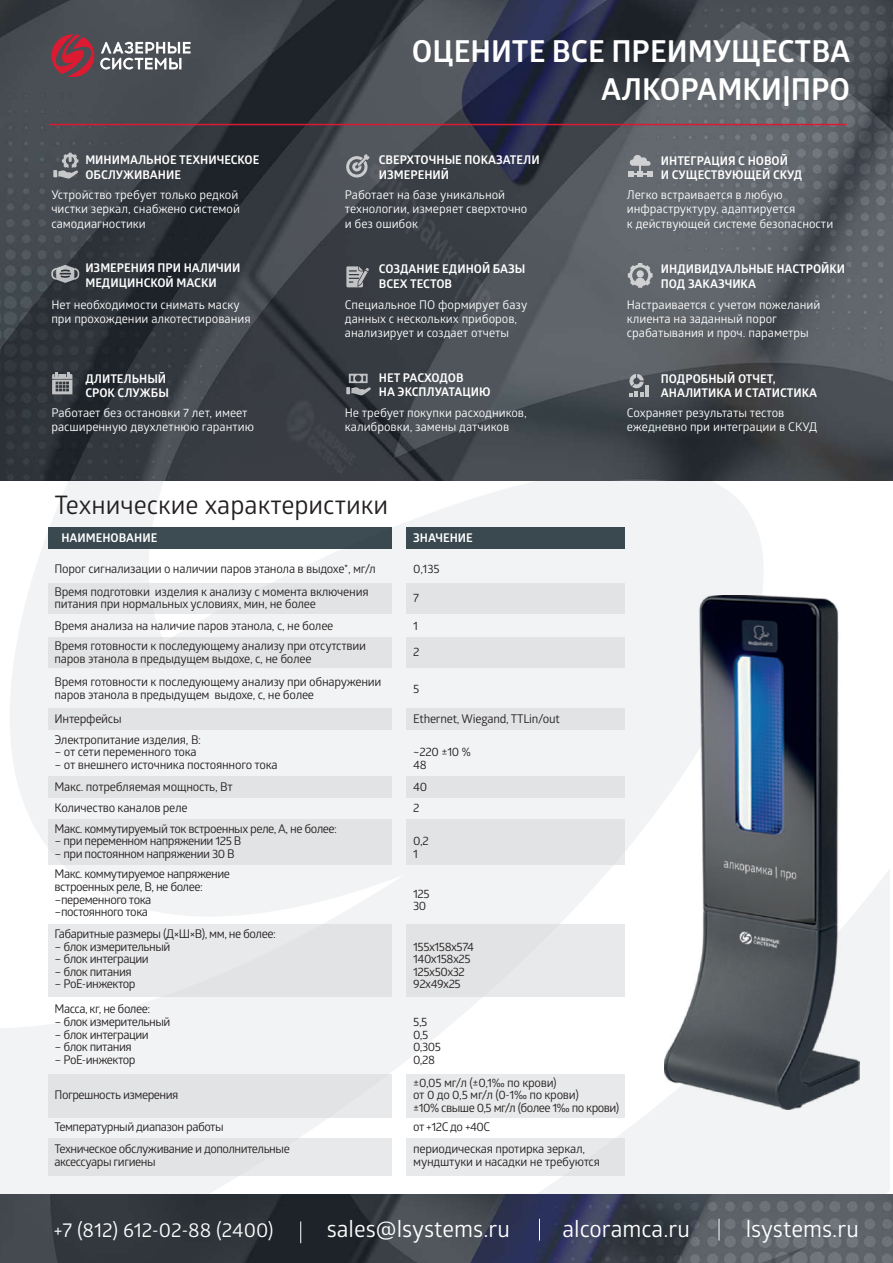
<style>
.page{position:relative;width:893px;height:1263px;background:#fff}
.page>*{position:absolute;margin:0;border:0;box-sizing:border-box;transform-origin:0 0}
.t1{font:700 30.3px/37.7px "Glober";color:#fff;text-align:right}
.t2{font:25.5px "Glober";color:#231f20}
.t3{font:22.8px "Glober";color:#fff}
.t4{font:19.95px "Glober";color:#fff}
.t5{font:12px/12.6px "Glober";letter-spacing:-.035em;color:#231f20}
.t6{font:12px/14.2px "Glober";color:#fff}
.t7{font:700 12px/14.2px "Glober";color:#fff}
</style>
<div class="page">
<svg style="left:0;top:480px;width:191px;height:714px;fill:#f2f3f4"></svg>
<svg style="left:819px;top:480px;width:71px;height:714px"></svg>
<div style="left:191px;top:470px;width:628px;height:793px;background:linear-gradient(to right,#f4f5f6,#f5f5f6)"></div>
<img style="left:0;top:0;width:893px;height:480px">
<svg style="left:100px;top:42px;width:91px;height:28px"></svg>
<svg style="left:52px;top:34px;width:42px;height:43px;background:#923443"></svg>
<hr style="left:49px;top:124px;width:798px;height:1px;background:#dc1a32">
<svg style="left:53px;top:153px;width:25px;height:26px"></svg>
<svg style="left:346px;top:154px;width:24px;height:24px"></svg>
<svg style="left:346px;top:374px;width:25px;height:22px"></svg>
<svg style="left:628px;top:155px;width:24px;height:21px"></svg>
<svg style="left:51px;top:265px;width:28px;height:18px"></svg>
<svg style="left:346px;top:266px;width:23px;height:21px"></svg>
<svg style="left:628px;top:263px;width:25px;height:25px"></svg>
<svg style="left:637px;top:270px;width:7px;height:8px"></svg>
<svg style="left:52px;top:372px;width:20px;height:22px"></svg>
<hr style="left:645px;top:385px;width:4px;height:11px;background:#c7c9cb">
<svg style="left:629px;top:374px;width:15px;height:22px"></svg>
<div style="left:48px;top:528px;width:344px;height:21px;background:#3d4b52"></div>
<div style="left:406px;top:528px;width:218px;height:21px;background:#3a4950"></div>
<div style="left:48px;top:584px;width:344px;height:30px;background:#e2e3e4"></div>
<div style="left:406px;top:584px;width:218px;height:30px;background:#e2e3e4"></div>
<div style="left:48px;top:638px;width:344px;height:30px;background:#e2e3e4"></div>
<div style="left:406px;top:638px;width:218px;height:30px;background:#e2e3e4"></div>
<div style="left:48px;top:708px;width:344px;height:21px;background:#e2e3e4"></div>
<div style="left:406px;top:708px;width:218px;height:21px;background:#e2e3e4"></div>
<div style="left:48px;top:776px;width:344px;height:22px;background:#e2e3e4"></div>
<div style="left:406px;top:776px;width:218px;height:22px;background:#e2e3e4"></div>
<div style="left:48px;top:819px;width:344px;height:45px;background:#e2e3e4"></div>
<div style="left:406px;top:819px;width:218px;height:45px;background:#e2e3e4"></div>
<div style="left:48px;top:924px;width:344px;height:72px;background:#e8e9ea"></div>
<div style="left:406px;top:924px;width:218px;height:72px;background:#e2e3e4"></div>
<div style="left:48px;top:1074px;width:344px;height:44px;background:#e2e3e4"></div>
<div style="left:406px;top:1074px;width:218px;height:44px;background:#e8e9ea"></div>
<div style="left:48px;top:1139px;width:344px;height:37px;background:#e2e3e4"></div>
<div style="left:406px;top:1139px;width:218px;height:37px;background:#e8e9ea"></div>
<img style="left:0;top:1194px;width:893px;height:69px">
<img style="left:664px;top:595px;width:196px;height:515px">
<svg style="left:300px;top:1221px;width:1px;height:22px"></svg>
<svg style="left:539px;top:1219px;width:1px;height:21px"></svg>
<svg style="left:719px;top:1219px;width:1px;height:21px"></svg>
<p class="t7" style="left:85px;top:153px;width:176px">МИНИМАЛЬНОЕ ТЕХНИЧЕСКОЕ<br>ОБСЛУЖИВАНИЕ</p>
<p class="t6" style="left:51px;top:187px;width:190px">Устройство требует только редкой чистки зеркал, снабжено системой самодиагностики</p>
<p class="t7" style="left:85px;top:261px;width:157px">ИЗМЕРЕНИЯ ПРИ НАЛИЧИИ<br>МЕДИЦИНСКОЙ МАСКИ</p>
<p class="t6" style="left:51px;top:297px;width:201px">Нет необходимости снимать маску при прохождении алкотестирования</p>
<p class="t7" style="left:85px;top:371px;width:85px">ДЛИТЕЛЬНЫЙ<br>СРОК СЛУЖБЫ</p>
<p class="t6" style="left:51px;top:405px;width:204px">Работает без остановки 7 лет, имеет расширенную двухлетнюю гарантию</p>
<h1 class="t1" style="left:412px;top:32px;width:440px">ОЦЕНИТЕ ВСЕ ПРЕИМУЩЕСТВА<br>АЛКОРАМКИ|ПРО</h1>
<p class="t7" style="left:379px;top:153px;width:162px">СВЕРХТОЧНЫЕ ПОКАЗАТЕЛИ<br>ИЗМЕРЕНИЙ</p>
<p class="t6" style="left:345px;top:187px;width:184px">Работает на базе уникальной технологии, измеряет сверхточно и без ошибок</p>
<p class="t7" style="left:379px;top:262px;width:148px">СОЗДАНИЕ ЕДИНОЙ БАЗЫ<br>ВСЕХ ТЕСТОВ</p>
<p class="t6" style="left:345px;top:297px;width:184px">Специальное ПО формирует базу данных с нескольких приборов, анализирует и создает отчеты</p>
<p class="t7" style="left:379px;top:370px;width:113px">НЕТ РАСХОДОВ<br>НА ЭКСПЛУАТАЦИЮ</p>
<p class="t6" style="left:345px;top:405px;width:183px">Не требует покупки расходников, калибровки, замены датчиков</p>
<p class="t7" style="left:661px;top:153px;width:143px">ИНТЕГРАЦИЯ С НОВОЙ<br>И СУЩЕСТВУЮЩЕЙ СКУД</p>
<p class="t6" style="left:627px;top:187px;width:208px">Легко встраивается в любую инфраструктуру, адаптируется<br>к действующей системе безопасности</p>
<p class="t7" style="left:661px;top:262px;width:186px">ИНДИВИДУАЛЬНЫЕ НАСТРОЙКИ<br>ПОД ЗАКАЗЧИКА</p>
<p class="t6" style="left:627px;top:297px;width:195px">Настраивается с учетом пожеланий клиента на заданный порог срабатывания и проч. параметры</p>
<p class="t7" style="left:661px;top:371px;width:158px">ПОДРОБНЫЙ ОТЧЕТ,<br>АНАЛИТИКА И СТАТИСТИКА</p>
<p class="t6" style="left:627px;top:405px;width:192px">Сохраняет результаты тестов ежедневно при интеграции в СКУД</p>
<h2 class="t2" style="left:55px;top:487px;width:335px">Технические характеристики</h2>
<p class="t7" style="left:61px;top:531px;width:97px">НАИМЕНОВАНИЕ</p>
<p class="t7" style="left:413px;top:531px;width:61px">ЗНАЧЕНИЕ</p>
<p class="t5" style="left:55px;top:562px;width:323px">Порог сигнализации о наличии паров этанола в выдохе*, мг/л</p>
<p class="t5" style="left:413px;top:562px;width:28px">0,135</p>
<p class="t5" style="left:55px;top:584px;width:316px">Время подготовки изделия к анализу с момента включения питания при нормальных условиях, мин, не более</p>
<p class="t5" style="left:413px;top:591px;width:7px">7</p>
<p class="t5" style="left:55px;top:615px;width:313px;line-height:20.4px">Время анализа на наличие паров этанола, с, не более<br>Время готовности к последующему анализу при отсутствии</p>
<p class="t5" style="left:55px;top:646px;width:328px;line-height:23.7px">паров этанола в предыдущем выдохе, с, не более<br>Время готовности к последующему анализу при обнаружении</p>
<p class="t5" style="left:55px;top:688px;width:261px">паров этанола в предыдущем выдохе, с, не более</p>
<p class="t5" style="left:55px;top:732px;width:148px">Электропитание изделия, В:</p>
<p class="t5" style="left:55px;top:745px;width:144px">– от сети переменного тока</p>
<p class="t5" style="left:55px;top:753px;width:225px;line-height:22.6px">– от внешнего источника постоянного тока<br>Макс. потребляемая мощность, Вт</p>
<p class="t5" style="left:55px;top:796px;width:284px;line-height:21.1px">Количество каналов реле<br>Макс. коммутируемый ток встроенных реле, А, не более:</p>
<p class="t5" style="left:55px;top:834px;width:188px">– при переменном напряжении 125 В</p>
<p class="t5" style="left:55px;top:843px;width:182px;line-height:20.5px">– при постоянном напряжении 30 В<br>Макс. коммутируемое напряжение</p>
<p class="t5" style="left:55px;top:880px;width:150px">встроенных реле, В, не более: –переменного тока –постоянного тока</p>
<p class="t5" style="left:55px;top:927px;width:223px">Габаритные размеры (Д×Ш×В), мм, не более:</p>
<p class="t5" style="left:55px;top:939px;width:117px">– блок измерительный</p>
<p class="t5" style="left:55px;top:952px;width:96px">– блок интеграции</p>
<p class="t5" style="left:55px;top:965px;width:79px">– блок питания</p>
<p class="t5" style="left:55px;top:971px;width:97px;line-height:24.9px">– PoE-инжектор<br>Масса, кг, не более:</p>
<p class="t5" style="left:55px;top:1015px;width:117px">– блок измерительный</p>
<p class="t5" style="left:55px;top:1027px;width:96px">– блок интеграции</p>
<p class="t5" style="left:55px;top:1040px;width:79px">– блок питания</p>
<p class="t5" style="left:55px;top:1052px;width:82px">– PoE-инжектор</p>
<p class="t5" style="left:55px;top:1088px;width:125px">Погрешность измерения</p>
<p class="t5" style="left:55px;top:1115px;width:237px;line-height:22.4px">Температурный диапазон работы<br>Техническое обслуживание и дополнительные</p>
<p class="t5" style="left:55px;top:1155px;width:103px">аксессуары гигиены</p>
<p class="t5" style="left:55px;top:712px;width:69px">Интерфейсы</p>
<p class="t5" style="left:413px;top:618px;width:6px">1</p>
<p class="t5" style="left:413px;top:645px;width:8px">2</p>
<p class="t5" style="left:413px;top:681px;width:8px">5</p>
<p class="t5" style="left:413px;top:712px;width:148px">Ethernet, Wiegand, TTLin/out</p>
<p class="t5" style="left:413px;top:745px;width:59px">~220 ±10 %<br>48</p>
<p class="t5" style="left:413px;top:776px;width:16px;line-height:20.2px">40<br>2</p>
<p class="t5" style="left:413px;top:834px;width:17px">0,2<br>1</p>
<p class="t5" style="left:413px;top:886px;width:18px">125<br>30</p>
<p class="t5" style="left:413px;top:939px;width:62px">155х158х574<br>140х158х25<br>125х50х32<br>92х49х25</p>
<p class="t5" style="left:413px;top:1015px;width:29px">5,5<br>0,5<br>0,305<br>0,28</p>
<p class="t5" style="left:413px;top:1076px;width:208px">±0,05 мг/л (±0,1‰ по крови)<br>от 0 до 0,5 мг/л (0-1‰ по крови)<br>±10% свыше 0,5 мг/л (более 1‰ по крови)</p>
<p class="t5" style="left:413px;top:1115px;width:173px;line-height:22.6px">от +12С до +40С<br>периодическая протирка зеркал,</p>
<p class="t5" style="left:413px;top:1155px;width:188px">мундштуки и насадки не требуются</p>
<h3 class="t4" style="left:54px;top:1216px;width:222px">+7 (812) 612-02-88 (2400)</h3>
<h3 class="t3" style="left:327px;top:1212px;width:185px">sales@lsystems.ru</h3>
<h3 class="t3" style="left:562px;top:1212px;width:129px">alcoramca.ru</h3>
<h3 class="t3" style="left:746px;top:1212px;width:115px">lsystems.ru</h3>
</div>
